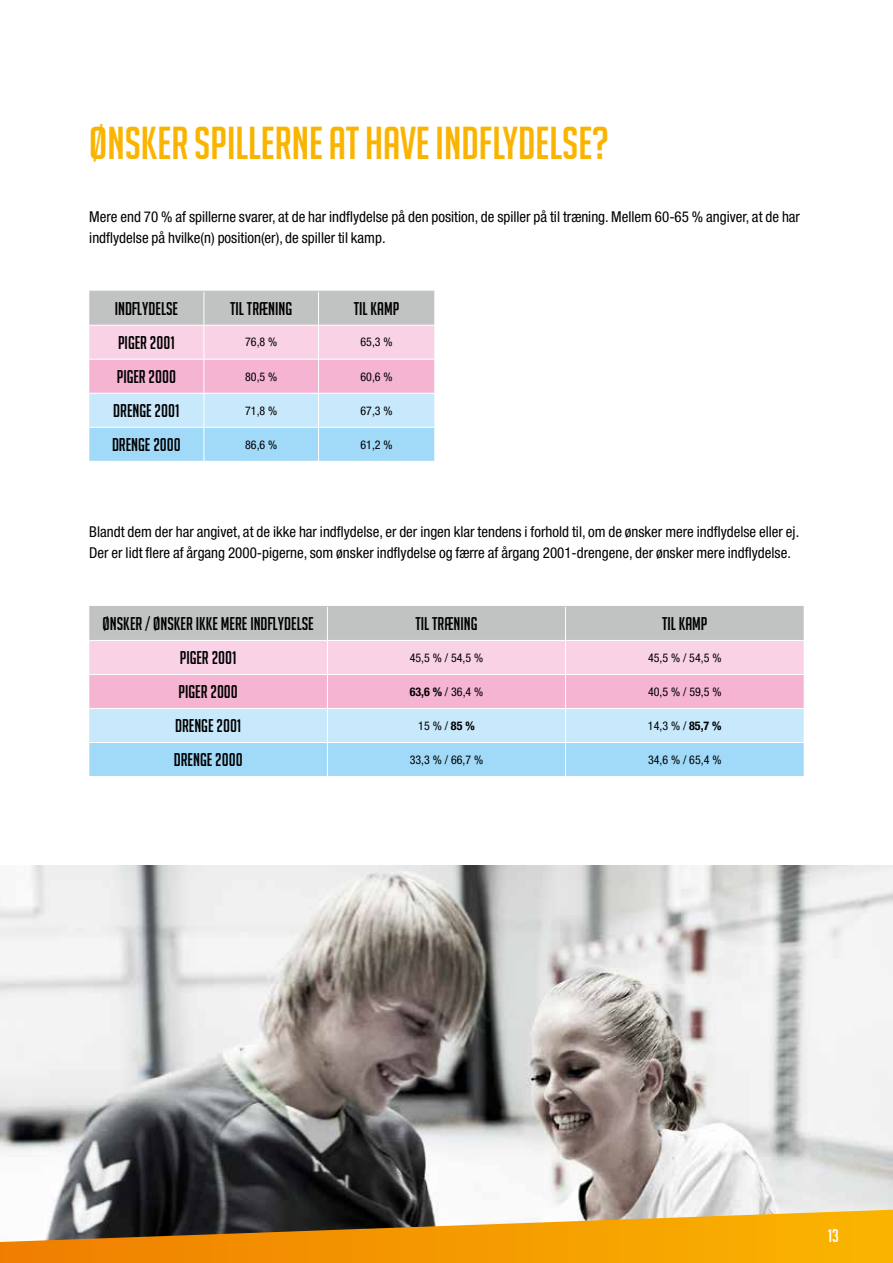
<style>
.page{position:relative;width:893px;height:1263px;background:#fff}
.page>*{position:absolute;margin:0;border:0;box-sizing:border-box;transform-origin:0 0}
.t1{font:45px "Big Noodle Titling";color:#fab400}
.t2{font:18px "Big Noodle Titling";color:#000}
.t3{font:18px "Big Noodle Titling";color:#fff}
.t4{font:condensed 15px/21px "Helvetica Neue LT Std";color:#000}
.t5{font:condensed 12px "Helvetica Neue LT Std";color:#000}
.s1{font-family:"Helvetica Neue LT";font-weight:700}
</style>
<div class="page">
<img style="left:0;top:865px;width:893px;height:345px">
<svg style="left:0;top:1210px;width:893px;height:53px"></svg>
<svg style="left:89px;top:292px;width:345px;height:169px"></svg>
<hr style="left:204px;top:291px;width:1px;height:34px;background:#fff">
<hr style="left:318px;top:291px;width:1px;height:34px;background:#fff">
<hr style="left:89px;top:325px;width:115px;height:1px;background:#fff">
<hr style="left:204px;top:325px;width:114px;height:1px;background:#fff">
<hr style="left:318px;top:325px;width:116px;height:1px;background:#fff">
<hr style="left:204px;top:325px;width:1px;height:34px;background:#fff">
<hr style="left:318px;top:325px;width:1px;height:34px;background:#fff">
<hr style="left:89px;top:291px;width:115px;height:1px;background:#c1c2c2">
<hr style="left:204px;top:291px;width:114px;height:1px;background:#c1c2c2">
<hr style="left:318px;top:291px;width:116px;height:1px;background:#c1c2c2">
<hr style="left:204px;top:359px;width:1px;height:34px;background:#fff">
<hr style="left:318px;top:359px;width:1px;height:34px;background:#fff">
<hr style="left:204px;top:393px;width:1px;height:34px;background:#fff">
<hr style="left:318px;top:393px;width:1px;height:34px;background:#fff">
<hr style="left:89px;top:427px;width:115px;height:1px;background:#fff">
<hr style="left:204px;top:427px;width:114px;height:1px;background:#fff">
<hr style="left:318px;top:427px;width:116px;height:1px;background:#fff">
<hr style="left:89px;top:359px;width:115px;height:1px;background:#fff">
<hr style="left:204px;top:359px;width:114px;height:1px;background:#fff">
<hr style="left:318px;top:359px;width:116px;height:1px;background:#fff">
<hr style="left:89px;top:393px;width:115px;height:1px;background:#fff">
<hr style="left:204px;top:393px;width:114px;height:1px;background:#fff">
<hr style="left:318px;top:393px;width:116px;height:1px;background:#fff">
<hr style="left:204px;top:427px;width:1px;height:34px;background:#fff">
<hr style="left:318px;top:427px;width:1px;height:34px;background:#fff">
<svg style="left:89px;top:607px;width:715px;height:169px"></svg>
<hr style="left:327px;top:607px;width:1px;height:33px;background:#fff">
<hr style="left:565px;top:607px;width:1px;height:33px;background:#fff">
<hr style="left:89px;top:640px;width:238px;height:1px;background:#fff">
<hr style="left:327px;top:640px;width:239px;height:1px;background:#fff">
<hr style="left:566px;top:640px;width:238px;height:1px;background:#fff">
<hr style="left:327px;top:641px;width:1px;height:33px;background:#fff">
<hr style="left:565px;top:641px;width:1px;height:33px;background:#fff">
<hr style="left:89px;top:606px;width:238px;height:1px;background:#c1c2c2">
<hr style="left:327px;top:606px;width:239px;height:1px;background:#c1c2c2">
<hr style="left:566px;top:606px;width:238px;height:1px;background:#c1c2c2">
<hr style="left:327px;top:675px;width:1px;height:33px;background:#fff">
<hr style="left:565px;top:675px;width:1px;height:33px;background:#fff">
<hr style="left:327px;top:709px;width:1px;height:33px;background:#fff">
<hr style="left:565px;top:709px;width:1px;height:33px;background:#fff">
<hr style="left:89px;top:742px;width:238px;height:1px;background:#fff">
<hr style="left:327px;top:742px;width:239px;height:1px;background:#fff">
<hr style="left:566px;top:742px;width:238px;height:1px;background:#fff">
<hr style="left:89px;top:674px;width:238px;height:1px;background:#fff">
<hr style="left:327px;top:674px;width:239px;height:1px;background:#fff">
<hr style="left:566px;top:674px;width:238px;height:1px;background:#fff">
<hr style="left:89px;top:708px;width:238px;height:1px;background:#fff">
<hr style="left:327px;top:708px;width:239px;height:1px;background:#fff">
<hr style="left:566px;top:708px;width:238px;height:1px;background:#fff">
<hr style="left:327px;top:743px;width:1px;height:33px;background:#fff">
<hr style="left:565px;top:743px;width:1px;height:33px;background:#fff">
<h1 class="t1" style="left:89px;top:119px;width:521px">ØNSKER SPILLERNE AT HAVE INDFLYDELSE?</h1>
<p class="t4" style="left:89px;top:206px;width:712px">Mere end 70 % af spillerne svarer, at de har indflydelse på den position, de spiller på til træning. Mellem 60-65 % angiver, at de har indflydelse på hvilke(n) position(er), de spiller til kamp.</p>
<p class="t2" style="left:115px;top:299px;width:65px">INDFLYDELSE</p>
<p class="t2" style="left:230px;top:299px;width:63px">TIL TRÆNING</p>
<p class="t2" style="left:354px;top:299px;width:47px">TIL KAMP</p>
<p class="t2" style="left:118px;top:333px;width:58px">PIGER 2001</p>
<p class="t5" style="left:245px;top:335px;width:34px">76,8 %</p>
<p class="t5" style="left:360px;top:335px;width:34px">65,3 %</p>
<p class="t2" style="left:117px;top:367px;width:61px">PIGER 2000</p>
<p class="t5" style="left:245px;top:369px;width:34px">80,5 %</p>
<p class="t5" style="left:360px;top:369px;width:34px">60,6 %</p>
<p class="t2" style="left:113px;top:401px;width:68px">DRENGE 2001</p>
<p class="t5" style="left:245px;top:403px;width:34px">71,8 %</p>
<p class="t5" style="left:360px;top:403px;width:34px">67,3 %</p>
<p class="t2" style="left:112px;top:435px;width:70px">DRENGE 2000</p>
<p class="t5" style="left:245px;top:437px;width:34px">86,6 %</p>
<p class="t5" style="left:360px;top:437px;width:34px">61,2 %</p>
<p class="t4" style="left:89px;top:521px;width:711px">Blandt dem der har angivet, at de ikke har indflydelse, er der ingen klar tendens i forhold til, om de ønsker mere indflydelse eller ej.<br>Der er lidt flere af årgang 2000-pigerne, som ønsker indflydelse og færre af årgang 2001-drengene, der ønsker mere indflydelse.</p>
<p class="t2" style="left:103px;top:614px;width:213px">ØNSKER / ØNSKER IKKE MERE INDFLYDELSE</p>
<p class="t2" style="left:415px;top:614px;width:63px">TIL TRÆNING</p>
<p class="t2" style="left:662px;top:614px;width:47px">TIL KAMP</p>
<p class="t2" style="left:180px;top:648px;width:58px">PIGER 2001</p>
<p class="t5" style="left:410px;top:650px;width:75px">45,5 % / 54,5 %</p>
<p class="t5" style="left:648px;top:650px;width:75px">45,5 % / 54,5 %</p>
<p class="t2" style="left:178px;top:682px;width:61px">PIGER 2000</p>
<p class="t5" style="left:410px;top:685px;width:75px"><span class="s1">63,6 %</span> / 36,4 %</p>
<p class="t5" style="left:648px;top:684px;width:75px">40,5 % / 59,5 %</p>
<p class="t2" style="left:175px;top:716px;width:68px">DRENGE 2001</p>
<p class="t5" style="left:418px;top:719px;width:58px">15 % / <span class="s1">85 %</span></p>
<p class="t5" style="left:648px;top:719px;width:75px">14,3 % / <span class="s1">85,7 %</span></p>
<p class="t2" style="left:174px;top:750px;width:70px">DRENGE 2000</p>
<p class="t5" style="left:410px;top:753px;width:75px">33,3 % / 66,7 %</p>
<p class="t5" style="left:648px;top:753px;width:75px">34,6 % / 65,4 %</p>
<p class="t3" style="left:828px;top:1226px;width:13px">13</p>
</div>
